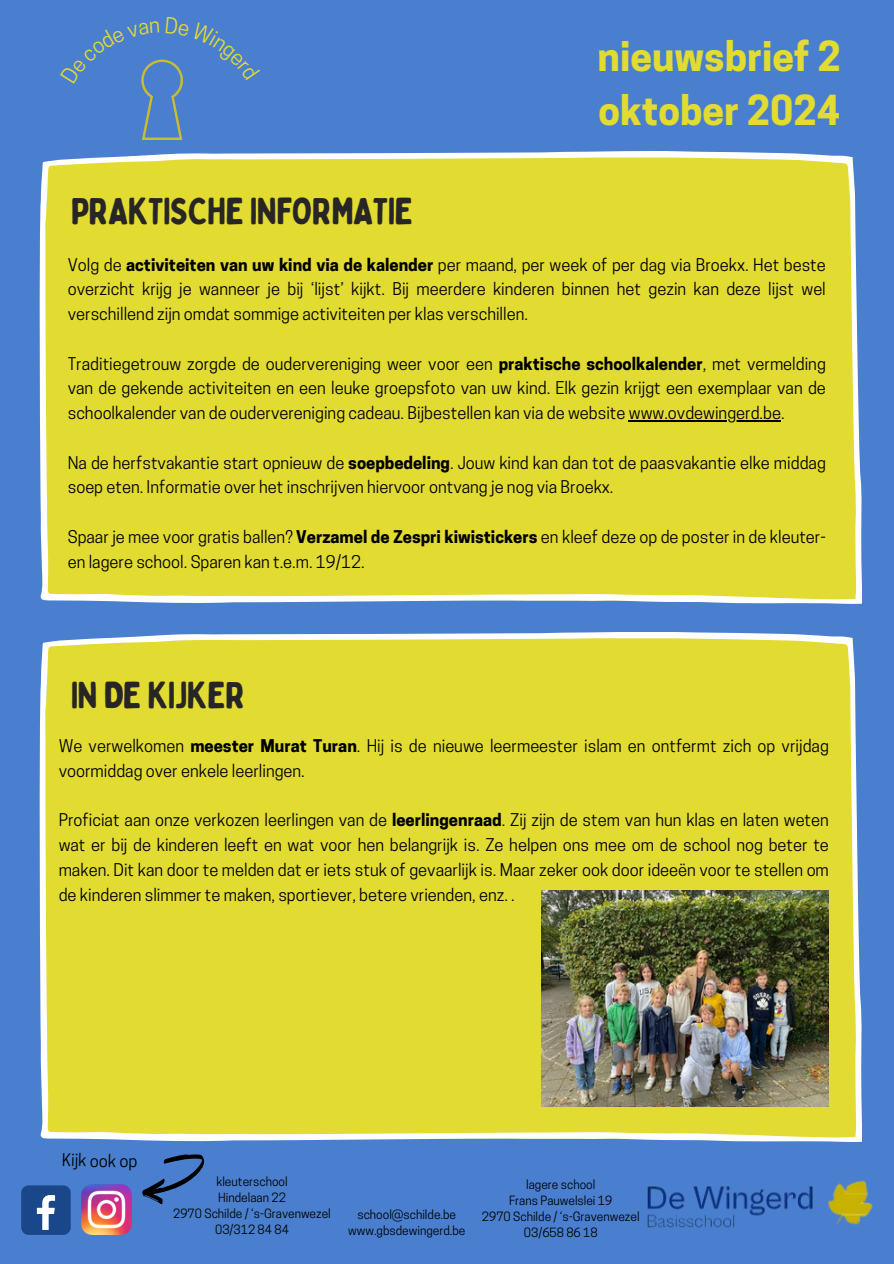
<style>
.page{position:relative;width:894px;height:1264px;background:#fff}
.page>*{position:absolute;margin:0;border:0;box-sizing:border-box;transform-origin:0 0}
.t1{font:700 38.85px/54px "Cooper Hewitt";color:#e2db32}
.t2{font:37.35px "Bobby Jones Soft";letter-spacing:-.025em;color:#282625}
.t3{font:16.5px/24.8px "Cooper Hewitt";color:#000;text-align:justify}
.t4{font:12px/16px "Cooper Hewitt";color:#000;text-align:center}
.s1{font-weight:700}
</style>
<div class="page">
<div style="left:0;top:0;width:893px;height:1263px;background:#497fce"></div>
<div style="left:40px;top:151px;width:821px;height:453px;background:#e2db32"></div>
<div style="left:21px;top:1185px;width:50px;height:49px;background:#1a4789;border-radius:8px"></div>
<svg style="left:37px;top:1195px;width:18px;height:34px"></svg>
<img style="left:82px;top:1184px;width:49px;height:50px">
<svg style="left:142px;top:1154px;width:63px;height:51px"></svg>
<img style="left:647px;top:1180px;width:226px;height:48px">
<img style="left:141px;top:59px;width:41px;height:81px">
<div style="left:40px;top:632px;width:822px;height:510px;background:#e2db32"></div>
<img style="left:541px;top:890px;width:287px;height:216px">
<hr style="left:628px;top:420px;width:152px;height:1px;background:#000">
<svg style="left:141px;top:59px;width:18px;height:24px"></svg>
<svg style="left:165px;top:59px;width:18px;height:21px"></svg>
<h4 class="t1" style="left:597px;top:35px;width:245px">nieuwsbrief 2 oktober 2024</h4>
<h2 class="t2" style="left:71px;top:188px;width:344px">PRAKTISCHE INFORMATIE</h2>
<p class="t3" style="left:68px;top:254px;width:759px">Volg de <span class="s1">activiteiten van uw kind via de kalender</span> per maand, per week of per dag via Broekx. Het beste overzicht krijg je wanneer je bij ‘lijst’ kijkt. Bij meerdere kinderen binnen het gezin kan deze lijst wel verschillend zijn omdat sommige activiteiten per klas verschillen.</p>
<p class="t3" style="left:68px;top:353px;width:759px">Traditiegetrouw zorgde de oudervereniging weer voor een <span class="s1">praktische schoolkalender</span>, met vermelding van de gekende activiteiten en een leuke groepsfoto van uw kind. Elk gezin krijgt een exemplaar van de schoolkalender van de oudervereniging cadeau. Bijbestellen kan via de website www.ovdewingerd.be.</p>
<p class="t3" style="left:68px;top:452px;width:759px">Na de herfstvakantie start opnieuw de <span class="s1">soepbedeling</span>. Jouw kind kan dan tot de paasvakantie elke middag soep eten. Informatie over het inschrijven hiervoor ontvang je nog via Broekx.</p>
<p class="t3" style="left:68px;top:526px;width:759px">Spaar je mee voor gratis ballen? <span class="s1">Verzamel de Zespri kiwistickers</span> en kleef deze op de poster in de kleuter&shy;en lagere school. Sparen kan t.e.m. 19/12.</p>
<h2 class="t2" style="left:71px;top:672px;width:176px">IN DE KIJKER</h2>
<p class="t3" style="left:59px;top:735px;width:771px">We verwelkomen <span class="s1">meester Murat Turan</span>. Hij is de nieuwe leermeester islam en ontfermt zich op vrijdag voormiddag over enkele leerlingen.</p>
<p class="t3" style="left:59px;top:809px;width:771px">Proficiat aan onze verkozen leerlingen van de <span class="s1">leerlingenraad</span>. Zij zijn de stem van hun klas en laten weten wat er bij de kinderen leeft en wat voor hen belangrijk is. Ze helpen ons mee om de school nog beter te maken. Dit kan door te melden dat er iets stuk of gevaarlijk is. Maar zeker ook door ideeën voor te stellen om de kinderen slimmer te maken, sportiever, betere vrienden, enz. .</p>
<h4 class="t3" style="left:62px;top:1149px;width:77px;rotate:1deg">Kijk ook op</h4>
<p class="t4" style="left:173px;top:1174px;width:159px">kleuterschool<br>Hindelaan 22<br>2970 Schilde / ‘s-Gravenwezel<br>03/312 84 84</p>
<p class="t4" style="left:348px;top:1208px;width:119px">school@schilde.be www.gbsdewingerd.be</p>
<p class="t4" style="left:482px;top:1177px;width:159px">lagere school<br>Frans Pauwelslei 19<br>2970 Schilde / ‘s-Gravenwezel<br>03/658 86 18</p>
</div>
